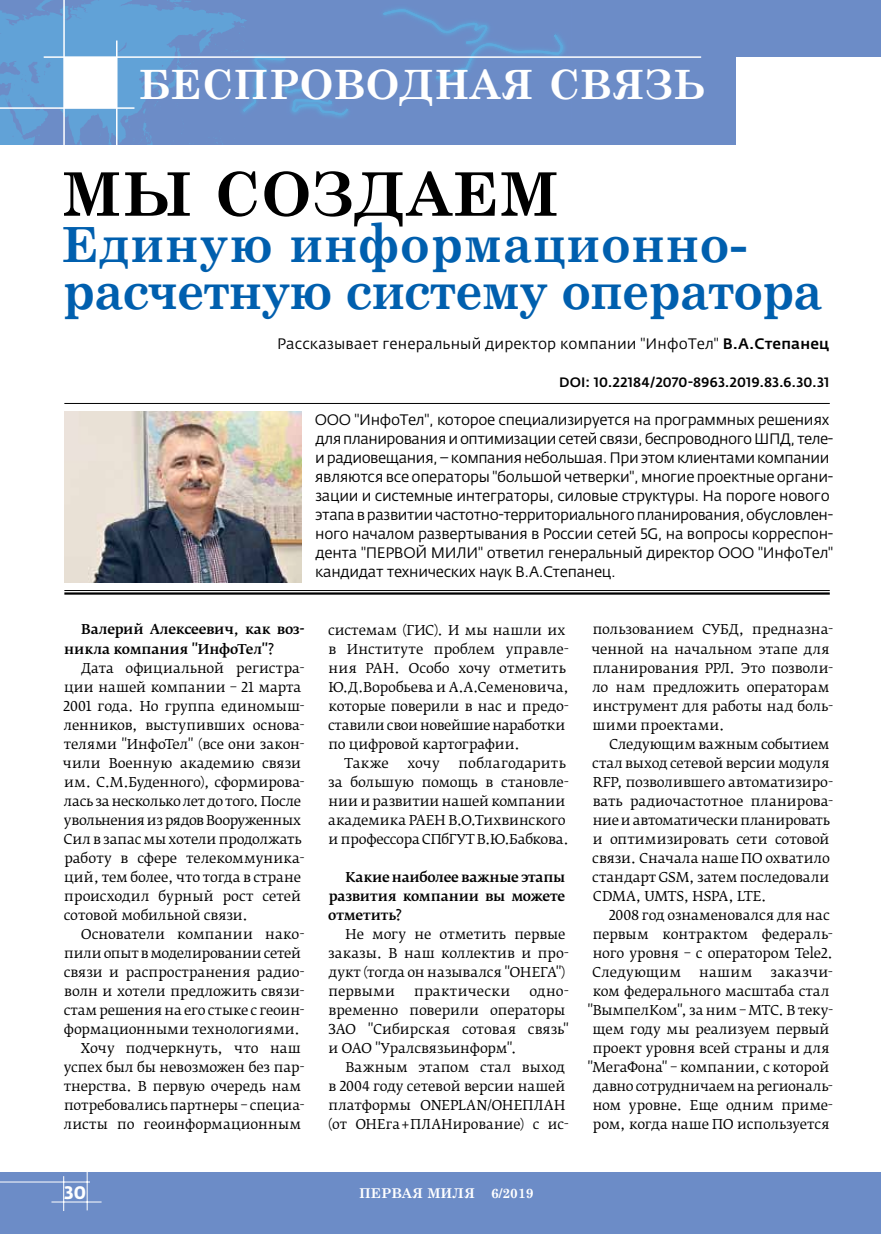
<style>
.page{position:relative;width:881px;height:1234px;background:#fff}
.page>*{position:absolute;margin:0;border:0;box-sizing:border-box;transform-origin:0 0}
.t1{font:700 60px "Century Schoolbook";letter-spacing:.015em;color:#000}
.t2{font:700 54px/46.5px "Century Schoolbook";letter-spacing:-.025em;color:#005fae;scale:.9 1}
.t3{font:700 40.5px "Century Schoolbook";letter-spacing:.005em;color:#fff}
.t4{font:700 18px "Fedra Sans Pro";color:#fff}
.t5{font:15px/19px "Fedra Sans Pro";letter-spacing:-.02em;color:#000}
.t6{font:15px "Fedra Sans Pro";letter-spacing:.01em;color:#000}
.t7{font:13.5px/19px "Fedra Serif B Pro";letter-spacing:-.01em;color:#000}
.t8{font:500 13.5px/19px "Fedra Serif B Pro";letter-spacing:-.015em;color:#000}
.t9{font:500 13.5px "Fedra Sans Alt Pro";letter-spacing:.015em;color:#000}
.t10{font:700 13.5px "Century Schoolbook";color:#fff}
.t11{font:13.5px "Fedra Serif B Pro";letter-spacing:.015em;color:#000}
.s1{font-size:48.6px}
.s2{font-weight:500}
</style>
<div class="page">
<div style="left:0;top:0;width:880px;height:57px;background:#6c8cc7"></div>
<div style="left:0;top:1172px;width:880px;height:61px;background:#6c8cc7"></div>
<hr style="left:51px;top:1201px;width:50px;height:1px;background:#fff">
<hr style="left:87px;top:1171px;width:1px;height:39px;background:#fff">
<hr style="left:63px;top:1175px;width:1px;height:35px;background:#fff">
<hr style="left:0;top:1181px;width:90px;height:1px;background:#fff">
<div style="left:0;top:0;width:814px;height:144px;background:#6c8cc7"></div>
<svg style="left:0;top:0;width:562px;height:144px"></svg>
<hr style="left:63px;top:0;width:2px;height:159px;background:#fff">
<hr style="left:116px;top:40px;width:1px;height:119px;background:#fff">
<hr style="left:0;top:107px;width:134px;height:2px;background:#fff">
<hr style="left:44px;top:56px;width:657px;height:2px;background:#fff">
<div style="left:64px;top:57px;width:53px;height:51px;background:#fff"></div>
<div style="left:736px;top:57px;width:144px;height:95px;background:#fff"></div>
<hr style="left:64px;top:403px;width:765px;height:1px;background:#000">
<hr style="left:64px;top:590px;width:765px;height:1px;background:#000">
<hr style="left:64px;top:592px;width:765px;height:2px;background:#000">
<img style="left:64px;top:411px;width:238px;height:171px">
<h3 class="t3" style="left:138px;top:53px;width:568px">Беспроводная связь</h3>
<h1 class="t1" style="left:62px;top:147px;width:396px">Мы создаем</h1>
<h2 class="t2" style="left:62px;top:217px;width:846px"><span class="s1">Е</span>диную информационно&shy;расчетную систему оператора</h2>
<p class="t6" style="left:277px;top:334px;width:553px">Рассказывает генеральный директор компании "ИнфоТел" <span class="s2">В.А.Степанец</span></p>
<p class="t9" style="left:559px;top:374px;width:272px">DOI: 10.22184/2070-8963.2019.83.6.30.31</p>
<p class="t5" style="left:315px;top:410px;width:519px">ООО "ИнфоТел", которое специализируется на программных решениях для планирования и оптимизации сетей связи, беспроводного ШПД, теле&shy;и радиовещания, – компания небольшая. При этом клиентами компании являются все операторы "большой четверки", многие проектные органи&shy;зации и системные интеграторы, силовые структуры. На пороге нового этапа в развитии частотно-территориального планирования, обусловлен&shy;ного началом развертывания в России сетей 5G, на вопросы корреспон&shy;дента "ПЕРВОЙ МИЛИ" ответил генеральный директор ООО "ИнфоТел" кандидат технических наук В.А.Степанец.</p>
<p class="t8" style="left:64px;top:620px;width:242px;text-indent:17px">Валерий Алексеевич, как воз&shy;никла компания "ИнфоТел"?</p>
<p class="t7" style="left:63px;top:658px;width:243px;text-indent:18px">Дата официальной регистра&shy;ции нашей компании – 21 марта<br>2001 года. Но группа единомыш&shy;ленников, выступивших основа&shy;телями "ИнфоТел" (все они закон&shy;чили Военную академию связи им. С.М.Буденного), сформирова&shy;лась за несколько лет до того. После увольнения из рядов Вооруженных<br>Сил в запас мы хотели продолжать работу в сфере телекоммуника&shy;ций, тем более, что тогда в стране происходил бурный рост сетей сотовой мобильной связи.</p>
<p class="t7" style="left:81px;top:924px;width:225px">Основатели компании нако-</p>
<p class="t7" style="left:64px;top:943px;width:238px">пили опыт в моделировании сетей</p>
<p class="t7" style="left:64px;top:962px;width:242px">связи и распространения радио-</p>
<p class="t7" style="left:64px;top:981px;width:242px">волн и хотели предложить связи-</p>
<p class="t7" style="left:64px;top:1000px;width:242px">стам решения на его стыке с геоин-</p>
<p class="t7" style="left:64px;top:1019px;width:238px">формационными технологиями.</p>
<p class="t7" style="left:81px;top:1038px;width:222px">Хочу подчеркнуть, что наш</p>
<p class="t7" style="left:64px;top:1057px;width:242px">успех был бы невозможен без пар-</p>
<p class="t7" style="left:64px;top:1076px;width:239px">тнерства. В первую очередь нам</p>
<p class="t7" style="left:64px;top:1095px;width:242px">потребовались партнеры – специа-</p>
<p class="t7" style="left:64px;top:1114px;width:239px">листы по геоинформационным</p>
<p class="t7" style="left:328px;top:620px;width:239px">системам (ГИС). И мы нашли их</p>
<p class="t7" style="left:328px;top:639px;width:242px">в Институте проблем управле-</p>
<p class="t7" style="left:328px;top:658px;width:239px">ния РАН. Особо хочу отметить</p>
<p class="t7" style="left:328px;top:677px;width:242px">Ю.Д.Воробьева и А.А.Семеновича,</p>
<p class="t7" style="left:328px;top:696px;width:242px">которые поверили в нас и предо-</p>
<p class="t7" style="left:328px;top:715px;width:239px">ставили свои новейшие наработки</p>
<p class="t7" style="left:328px;top:734px;width:193px">по цифровой картографии.</p>
<p class="t7" style="left:344px;top:753px;width:46px">Также</p>
<p class="t7" style="left:407px;top:753px;width:34px">хочу</p>
<p class="t7" style="left:328px;top:753px;width:242px;text-indent:130px">поблагодарить за большую помощь в становле&shy;нии и развитии нашей компании академика РАЕН В.О.Тихвинского и профессора СПбГУТ В.Ю.Бабкова.</p>
<p class="t8" style="left:328px;top:867px;width:238px;text-align:justify;text-indent:17px">Какие наиболее важные этапы развития компании вы можете отметить?</p>
<p class="t7" style="left:328px;top:924px;width:242px;text-indent:17px">Не могу не отметить первые заказы. В наш коллектив и про&shy;дукт (тогда он назывался "ОНЕГА") первыми</p>
<p class="t11" style="left:414px;top:982px;width:98px">практически</p>
<p class="t7" style="left:328px;top:981px;width:242px;text-indent:201px">одно&shy;временно поверили операторы<br>ЗАО "Сибирская сотовая связь" и ОАО "Уралсвязьинформ".</p>
<p class="t7" style="left:328px;top:1057px;width:242px;text-indent:17px">Важным этапом стал выход в 2004 году сетевой версии нашей платформы ONEPLAN/ОНЕПЛАН (от ОНЕга+ПЛАНирование) с ис-</p>
<p class="t7" style="left:591px;top:620px;width:243px">пользованием СУБД, предназна&shy;ченной на начальном этапе для планирования РРЛ. Это позволи&shy;ло нам предложить операторам инструмент для работы над боль&shy;шими проектами.</p>
<p class="t7" style="left:592px;top:734px;width:242px;text-indent:17px">Следующим важным событием стал выход сетевой версии модуля<br>RFP, позволившего автоматизиро&shy;вать радиочастотное планирова&shy;ние и автоматически планировать и оптимизировать сети сотовой связи. Сначала наше ПО охватило стандарт GSM, затем последовали<br>CDMA, UMTS, HSPA, LTE.</p>
<p class="t7" style="left:592px;top:905px;width:242px;text-indent:17px">2008 год ознаменовался для нас первым контрактом федераль&shy;ного уровня – с оператором Tele2.<br>Следующим</p>
<p class="t7" style="left:587px;top:962px;width:247px;text-align:right">заказчи-<br>ком федерального масштаба стал "ВымпелКом", за ним – МТС. В теку&shy;щем году мы реализуем первый проект уровня всей страны и для "МегаФона" – компании, с которой давно сотрудничаем на региональ&shy;ном уровне. Еще одним приме&shy;ром, когда наше ПО используется</p>
<p class="t7" style="left:698px;top:962px;width:55px">нашим</p>
<h3 class="t4" style="left:64px;top:1180px;width:23px">30</h3>
<p class="t10" style="left:359px;top:1181px;width:176px">ПЕРВАЯ МИЛЯ 6/2019</p>
</div>
